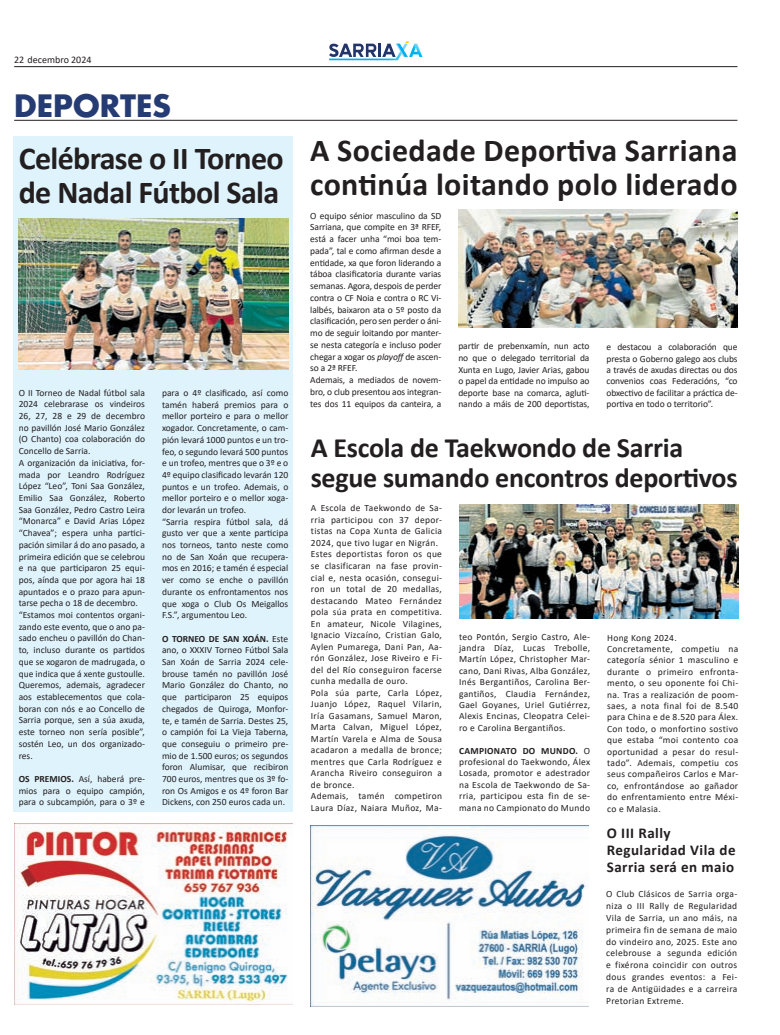
<style>
.page{position:relative;width:780px;height:1035px;background:#fff}
.page>*{position:absolute;margin:0;border:0;box-sizing:border-box;transform-origin:0 0}
.t1{font:700 32px/34px "Calibri";letter-spacing:.01em;color:#231f20}
.t2{font:700 32px/34px "Calibri";letter-spacing:-.02em;color:#231f20}
.t3{font:700 30px "Futura";color:#253b73}
.t4{font:700 28px/30px "Calibri";letter-spacing:-.01em;color:#231f20}
.t5{font:700 15px/17px "Calibri";letter-spacing:.03em;color:#231f20}
.t6{font:10px "Calibri";color:#231f20}
.t7{font:9.5px/11.7px "Calibri";color:#231f20;text-align:justify}
.t8{font:9.5px/11.5px "Calibri";letter-spacing:.03em;color:#231f20}
.s1{font-weight:700}
.s2{font-style:italic}
</style>
<div class="page">
<hr style="left:14px;top:66px;width:723px;height:1px;background:#231f20">
<svg style="left:329px;top:41px;width:93px;height:19px"></svg>
<div style="left:14px;top:137px;width:279px;height:674px;background:#dff3fc"></div>
<img style="left:458px;top:210px;width:279px;height:118px">
<img style="left:19px;top:218px;width:269px;height:151px">
<hr style="left:14px;top:120px;width:723px;height:1px;background:#231f20">
<img style="left:14px;top:823px;width:278px;height:181px">
<img style="left:311px;top:825px;width:277px;height:181px">
<img style="left:459px;top:504px;width:279px;height:114px">
<p class="t6" style="left:14px;top:53px;width:79px">22 decembro 2024</p>
<h2 class="t3" style="left:14px;top:85px;width:158px">DEPORTES</h2>
<h1 class="t2" style="left:19px;top:140px;width:266px">Celébrase o II Torneo de Nadal Fútbol Sala</h1>
<p class="t7" style="left:19px;top:386px;width:128px;text-align:left">O II Torneo de Nadal fútbol sala<br>2024 celebrarase os vindeiros<br>26, 27, 28 e 29 de decembro no pavillón José Mario González (O Chanto) coa colaboración do<br>Concello de Sarria.<br>A organización da iniciativa, for&shy;mada por Leandro Rodríguez<br>López “Leo”, Toni Saa González,<br>Emilio Saa González, Roberto<br>Saa González, Pedro Castro Leira “Monarca” e David Arias López “Chavea”; espera unha partici&shy;pación similar á do ano pasado, a primeira edición que se celebrou e na que participaron 25 equi&shy;pos, aínda que por agora hai 18 apuntados e o prazo para apun&shy;tarse pecha o 18 de decembro. “Estamos moi contentos organi&shy;zando este evento, que o ano pa&shy;sado encheu o pavillón do Chan&shy;to, incluso durante os partidos que se xogaron de madrugada, o que indica que á xente gustoulle.<br>Queremos, ademais, agradecer aos establecementos que cola&shy;boran con nós e ao Concello de<br>Sarria porque, sen a súa axuda, este torneo non sería posible”, sostén Leo, un dos organizado&shy;res.</p>
<p class="t7" style="left:19px;top:772px;width:128px"><span class="s1">OS PREMIOS.</span> Así, haberá pre&shy;mios para o equipo campión, para o subcampión, para o 3º e</p>
<p class="t7" style="left:162px;top:387px;width:128px;text-align:left">para o 4º clasificado, así como tamén haberá premios para o mellor porteiro e para o mellor xogador. Concretamente, o cam&shy;pión levará 1000 puntos e un tro&shy;feo, o segundo levará 500 puntos e un trofeo, mentres que o 3º e o<br>4º equipo clasificado levarán 120 puntos e un trofeo. Ademais, o mellor porteiro e o mellor xoga&shy;dor levarán un trofeo.<br>“Sarria respira fútbol sala, dá gusto ver que a xente participa nos torneos, tanto neste como no de San Xoán que recupera&shy;mos en 2016; e tamén é especial ver como se enche o pavillón durante os enfrontamentos nos que xoga o Club Os Meigallos<br>F.S.”, argumentou Leo.</p>
<p class="t7" style="left:162px;top:632px;width:128px"><span class="s1">O TORNEO DE SAN XOÁN.</span> Este ano, o XXXIV Torneo Fútbol Sala San Xoán de Sarria 2024 cele&shy;brouse tamén no pavillón José Mario González do Chanto, no que participaron 25 equipos chegados de Quiroga, Monfor&shy;te, e tamén de Sarria. Destes 25, o campión foi La Vieja Taberna, que conseguiu o primeiro pre&shy;mio de 1.500 euros; os segundos foron Alumisar, que recibiron 700 euros, mentres que os 3º fo&shy;ron Os Amigos e os 4º foron Bar Dickens, con 250 euros cada un.</p>
<h1 class="t1" style="left:310px;top:132px;width:429px">A Sociedade Deportiva Sarriana continúa loitando polo liderado</h1>
<p class="t7" style="left:310px;top:209px;width:133px;text-align:left">O equipo sénior masculino da SD<br>Sarriana, que compite en 3ª RFEF, está a facer unha “moi boa tem&shy;pada”, tal e como afirman desde a entidade, xa que foron liderando a táboa clasificatoria durante varias semanas. Agora, despois de perder contra o CF Noia e contra o RC Vi&shy;lalbés, baixaron ata o 5º posto da clasificación, pero sen perder o áni&shy;mo de seguir loitando por manter&shy;se nesta categoría e incluso poder chegar a xogar os <span class="s2">playoff</span>de ascen&shy;so a 2ª RFEF.<br>Ademais, a mediados de novem&shy;bro, o club presentou aos integran&shy;tes dos 11 equipos da canteira, a</p>
<p class="t7" style="left:458px;top:340px;width:133px">partir de prebenxamín, nun acto no que o delegado territorial da Xunta en Lugo, Javier Arias, gabou o papel da entidade no impulso ao deporte base na comarca, agluti&shy;nando a máis de 200 deportistas,</p>
<p class="t7" style="left:606px;top:341px;width:132px;line-height:11.4px">e destacou a colaboración que presta o Goberno galego aos clubs a través de axudas directas ou dos convenios coas Federacións, “co obxectivo de facilitar a práctica de&shy;portiva en todo o territorio”.</p>
<h3 class="t4" style="left:311px;top:432px;width:428px">A Escola de Taekwondo de Sarria segue sumando encontros deportivos</h3>
<p class="t8" style="left:311px;top:502px;width:133px">A Escola de Taekwondo de Sa&shy;rria participou con 37 depor&shy;tistas na Copa Xunta de Galicia<br>2024, que tivo lugar en Nigrán.<br>Estes deportistas foron os que se clasificaran na fase provin&shy;cial e, nesta ocasión, consegui&shy;ron un total de 20 medallas, destacando Mateo Fernández pola súa prata en competitiva.<br>En amateur, Nicole Vilagines,<br>Ignacio Vizcaíno, Cristian Galo,<br>Aylen Pumarega, Dani Pan, Aa&shy;rón González, Jose Riveiro e Fi&shy;del del Río conseguiron facerse cunha medalla de ouro.<br>Pola súa parte, Carla López,<br>Juanjo López, Raquel Vilarin,<br>Iría Gasamans, Samuel Maron,<br>Marta Calvan, Miguel López,<br>Martín Varela e Alma de Sousa acadaron a medalla de bronce; mentres que Carla Rodríguez e<br>Arancha Riveiro conseguiron a de bronce.<br>Ademais, tamén competiron<br>Laura Díaz, Naiara Muñoz, Ma-</p>
<p class="t7" style="left:459px;top:630px;width:132px;line-height:11.4px">teo Pontón, Sergio Castro, Ale&shy;jandra Díaz, Lucas Trebolle, Martín López, Christopher Mar&shy;cano, Dani Rivas, Alba González, Inés Bergantiños, Carolina Ber&shy;gantiños, Claudia Fernández, Gael Goyanes, Uriel Gutiérrez, Alexis Encinas, Cleopatra Celei&shy;ro e Carolina Bergantiños.</p>
<p class="t7" style="left:459px;top:744px;width:133px;line-height:11.4px"><span class="s1">CAMPIONATO DO MUNDO.</span> O profesional do Taekwondo, Álex Losada, promotor e adestrador na Escola de Taekwondo de Sa&shy;rria, participou esta fin de se&shy;mana no Campionato do Mundo</p>
<p class="t8" style="left:607px;top:631px;width:133px">Hong Kong 2024.<br>Concretamente, competiu na categoría sénior 1 masculino e durante o primeiro enfronta&shy;mento, o seu oponente foi Chi&shy;na. Tras a realización de poom&shy;saes, a nota final foi de 8.540 para China e de 8.520 para Álex.<br>Con todo, o monfortino sostivo que estaba “moi contento coa oportunidad a pesar do resul&shy;tado”. Ademais, competiu cos seus compañeiros Carlos e Mar&shy;co, enfrontándose ao gañador do enfrentamiento entre Méxi&shy;co e Malasia.</p>
<h3 class="t5" style="left:607px;top:824px;width:130px">O III Rally<br>Regularidad Vila de<br>Sarria será en maio</h3>
<p class="t7" style="left:606px;top:888px;width:132px">O Club Clásicos de Sarria orga&shy;niza o III Rally de Regularidad Vila de Sarria, un ano máis, na primeira fin de semana de maio do vindeiro ano, 2025. Este ano celebrouse a segunda edición e fixérona coincidir con outros dous grandes eventos: a Fei&shy;ra de Antigüidades e a carreira Pretorian Extreme.</p>
</div>
